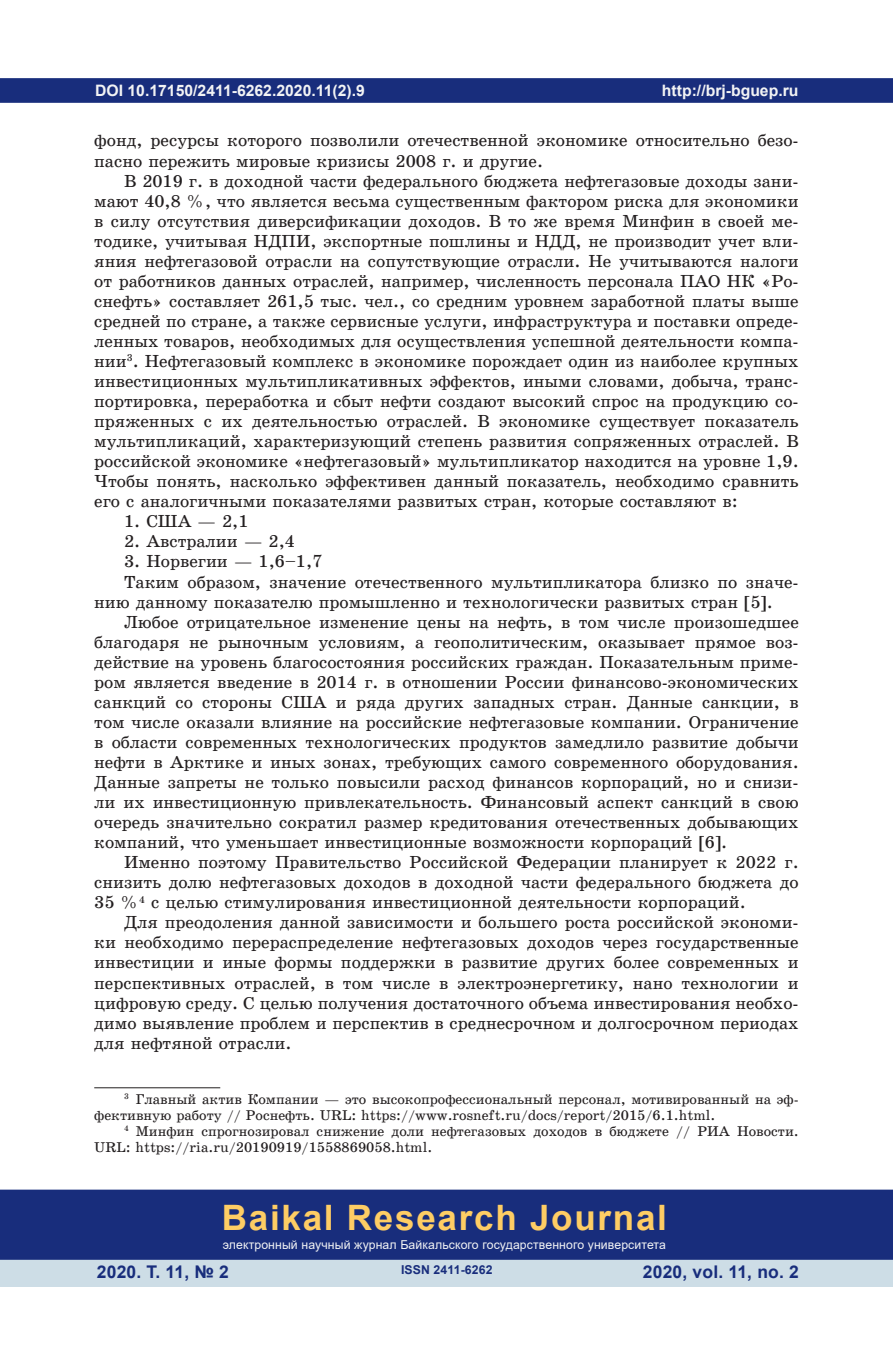
<style>
.page{position:relative;width:893px;height:1360px;background:#fff}
.page>*{position:absolute;margin:0;border:0;box-sizing:border-box;transform-origin:0 0}
.t1{font:700 35px "Arial";letter-spacing:.05em;color:#fecd64}
.t2{font:17.5px/19.9px "School Book C";color:#231f20}
.t3{font:700 17.5px "Arial";letter-spacing:.01em;color:#182d7c}
.t4{font:700 15.75px "Arial";color:#f2f3f4}
.t5{font:14.17px/15.9px "School Book C";color:#231f20}
.t6{font:12.25px "Arial";letter-spacing:.01em;color:#f2f3f4}
.t7{font:700 12.25px "Arial";letter-spacing:.01em;color:#182d7c}
</style>
<div class="page">
<div style="left:0;top:78px;width:893px;height:25px;background:#182d7c;border:2px solid #182d7c"></div>
<div style="left:0;top:1258px;width:893px;height:28px;background:#cddde6"></div>
<div style="left:0;top:1189px;width:893px;height:70px;background:#182d7c;border:2px solid #182d7c"></div>
<hr style="left:94px;top:1087px;width:126px;height:1px;background:#231f20">
<p class="t4" style="left:95px;top:79px;width:271px">DOI 10.17150/2411-6262.2020.11(2).9</p>
<p class="t2" style="left:94px;top:131px;width:706px">фонд, ресурсы которого позволили отечественной экономике относительно безо&shy;пасно пережить мировые кризисы 2008 г. и другие.</p>
<p class="t2" style="left:94px;top:171px;width:706px;text-align:justify;text-indent:30px">В 2019 г. в доходной части федерального бюджета нефтегазовые доходы зани&shy;мают 40,8 %, что является весьма существенным фактором риска для экономики в силу отсутствия диверсификации доходов. В то же время Минфин в своей ме&shy;тодике, учитывая НДПИ, экспортные пошлины и НДД, не производит учет вли&shy;яния нефтегазовой отрасли на сопутствующие отрасли. Не учитываются налоги от работников данных отраслей, например, численность персонала ПАО НК «Ро&shy;снефть» составляет 261,5 тыс. чел., со средним уровнем заработной платы выше средней по стране, а также сервисные услуги, инфраструктура и поставки опреде&shy;ленных товаров, необходимых для осуществления успешной деятельности компа&shy;нии<sup>3</sup>. Нефтегазовый комплекс в экономике порождает один из наиболее крупных инвестиционных мультипликативных эффектов, иными словами, добыча, транс&shy;портировка, переработка и сбыт нефти создают высокий спрос на продукцию со&shy;пряженных с их деятельностью отраслей. В экономике существует показатель мультипликаций, характеризующий степень развития сопряженных отраслей. В российской экономике «нефтегазовый» мультипликатор находится на уровне 1,9.<br>Чтобы понять, насколько эффективен данный показатель, необходимо сравнить его с аналогичными показателями развитых стран, которые составляют в:</p>
<p class="t2" style="left:124px;top:511px;width:126px">1. США — 2,1</p>
<p class="t2" style="left:124px;top:531px;width:172px">2. Австралии — 2,4</p>
<p class="t2" style="left:124px;top:551px;width:200px">3. Норвегии — 1,6–1,7</p>
<p class="t2" style="left:124px;top:572px;width:676px">Таким образом, значение отечественного мультипликатора близко по значе-</p>
<p class="t2" style="left:94px;top:592px;width:680px">нию данному показателю промышленно и технологически развитых стран [5].</p>
<p class="t2" style="left:124px;top:612px;width:676px">Любое отрицательное изменение цены на нефть, в том числе произошедшее</p>
<p class="t2" style="left:94px;top:632px;width:706px">благодаря не рыночным условиям, а геополитическим, оказывает прямое воз-</p>
<p class="t2" style="left:94px;top:652px;width:706px">действие на уровень благосостояния российских граждан. Показательным приме-</p>
<p class="t2" style="left:94px;top:672px;width:706px">ром является введение в 2014 г. в отношении России финансово-экономических</p>
<p class="t2" style="left:94px;top:692px;width:706px">санкций со стороны США и ряда других западных стран. Данные санкции, в</p>
<p class="t2" style="left:94px;top:712px;width:706px">том числе оказали влияние на российские нефтегазовые компании. Ограничение</p>
<p class="t2" style="left:94px;top:732px;width:706px">в области современных технологических продуктов замедлило развитие добычи</p>
<p class="t2" style="left:94px;top:752px;width:706px">нефти в Арктике и иных зонах, требующих самого современного оборудования.</p>
<p class="t2" style="left:94px;top:772px;width:706px">Данные запреты не только повысили расход финансов корпораций, но и снизи-</p>
<p class="t2" style="left:94px;top:792px;width:706px">ли их инвестиционную привлекательность. Финансовый аспект санкций в свою</p>
<p class="t2" style="left:94px;top:812px;width:706px">очередь значительно сократил размер кредитования отечественных добывающих</p>
<p class="t2" style="left:94px;top:832px;width:634px">компаний, что уменьшает инвестиционные возможности корпораций [6].</p>
<p class="t2" style="left:124px;top:852px;width:676px">Именно поэтому Правительство Российской Федерации планирует к 2022 г.</p>
<p class="t2" style="left:94px;top:872px;width:706px">снизить долю нефтегазовых доходов в доходной части федерального бюджета до</p>
<p class="t2" style="left:94px;top:892px;width:653px">35 %<sup>4</sup> с целью стимулирования инвестиционной деятельности корпораций.</p>
<p class="t2" style="left:124px;top:912px;width:676px">Для преодоления данной зависимости и большего роста российской экономи-</p>
<p class="t2" style="left:94px;top:932px;width:706px">ки необходимо перераспределение нефтегазовых доходов через государственные</p>
<p class="t2" style="left:94px;top:952px;width:706px">инвестиции и иные формы поддержки в развитие других более современных и</p>
<p class="t2" style="left:94px;top:972px;width:706px">перспективных отраслей, в том числе в электроэнергетику, нано технологии и</p>
<p class="t2" style="left:94px;top:992px;width:706px">цифровую среду. С целью получения достаточного объема инвестирования необхо-</p>
<p class="t2" style="left:94px;top:1012px;width:706px">димо выявление проблем и перспектив в среднесрочном и долгосрочном периодах</p>
<p class="t2" style="left:94px;top:1032px;width:199px">для нефтяной отрасли.</p>
<p class="t4" style="left:662px;top:79px;width:138px">http://brj-bguep.ru</p>
<p class="t5" style="left:94px;top:1091px;width:706px;text-indent:30px"><sup>3</sup> Главный актив Компании — это высокопрофессиональный персонал, мотивированный на эф&shy;фективную работу // Роснефть. URL: https://www.rosneft.ru/docs/report/2015/6.1.html.</p>
<p class="t5" style="left:94px;top:1122px;width:706px;text-indent:30px"><sup>4</sup> Минфин спрогнозировал снижение доли нефтегазовых доходов в бюджете // РИА Новости.<br>URL: https://ria.ru/20190919/1558869058.html.</p>
<h1 class="t1" style="left:222px;top:1192px;width:447px">Baikal Research Journal</h1>
<p class="t6" style="left:223px;top:1236px;width:445px">электронный научный журнал Байкальского государственного университета</p>
<p class="t3" style="left:97px;top:1259px;width:134px">2020. Т. 11, № 2</p>
<p class="t3" style="left:643px;top:1259px;width:158px">2020, vol. 11, no. 2</p>
<p class="t7" style="left:401px;top:1261px;width:93px">ISSN 2411-6262</p>
</div>
